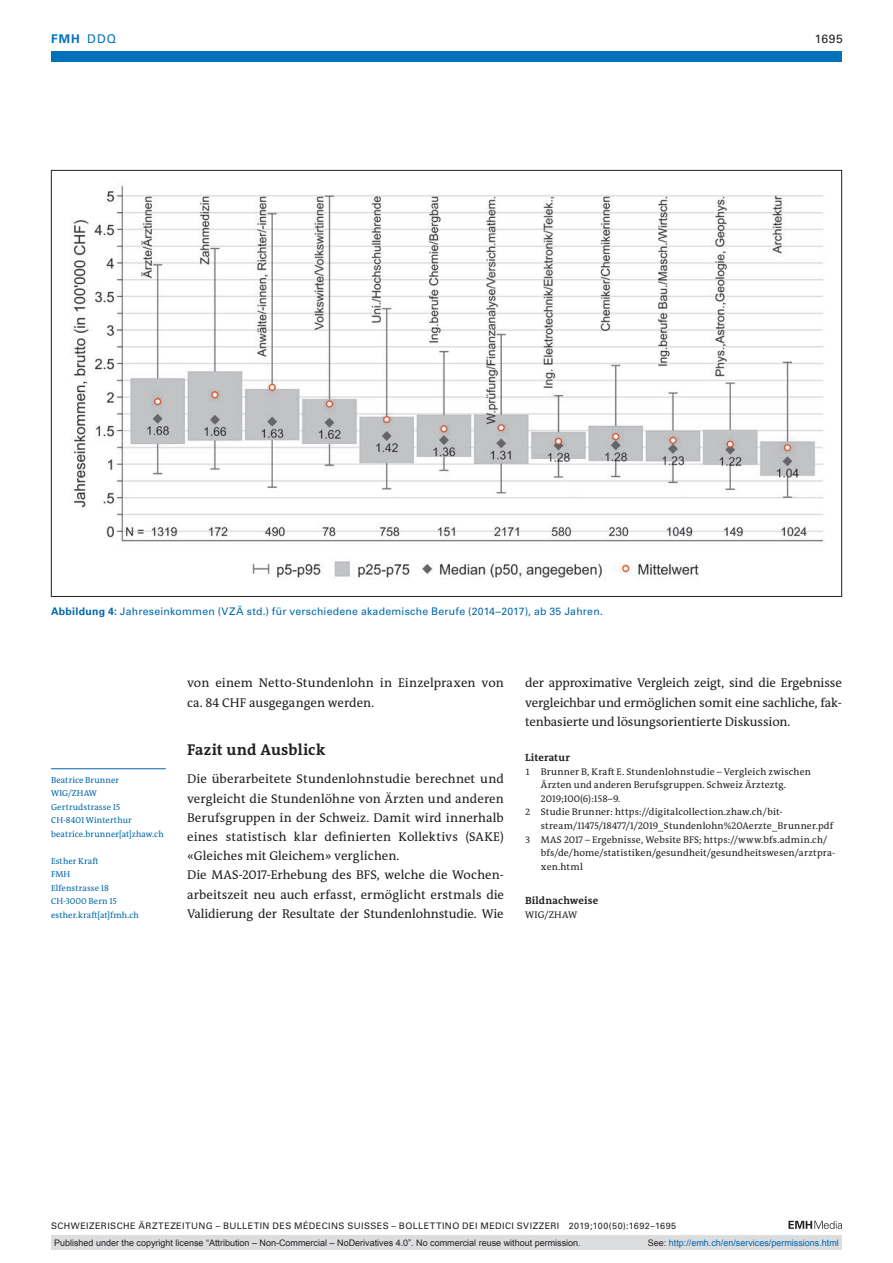
<style>
.page{position:relative;width:893px;height:1263px;background:#fff}
.page>*{position:absolute;margin:0;border:0;box-sizing:border-box;transform-origin:0 0}
.t1{font:700 15.75px "The Antiqua B W7";letter-spacing:.005em;color:#231f20}
.t2{font:12.75px/19.2px "The Antiqua B W5 Plain";color:#231f20}
.t3{font:700 12px "Univers LT Std";color:#0072bc}
.t4{font:12px "Univers LT Std";color:#231f20}
.t5{font:10.5px "Univers LT Std";letter-spacing:.02em;color:#0067aa}
.t6{font:700 10.5px "The Antiqua B W7";letter-spacing:.015em;color:#231f20}
.t7{font:9.75px "The Antiqua B W5 Plain";letter-spacing:.015em;color:#231f20}
.t8{font:9px "Arial";color:#231f20}
.t9{font:9px "Univers LT Std";letter-spacing:.05em;color:#231f20}
.t10{font:9px "Arial";color:#0166b3}
.t11{font:8.7px/13.5px "The Antiqua B W5 Plain";letter-spacing:.01em;color:#0067aa}
.s1{font-weight:400}
.s2{font-weight:700}
.s3{font-size:9.3px}
.s4{color:#231f20}
</style>
<div class="page">
<svg style="left:788px;top:1221px;width:54px;height:8px"></svg>
<div style="left:51px;top:51px;width:791px;height:11px;background:#0072bc"></div>
<img style="left:71px;top:186px;width:753px;height:393px">
<hr style="left:51px;top:768px;width:115px;height:1px;background:#0067aa">
<div style="left:51px;top:1235px;width:791px;height:15px;background:#dcdddf"></div>
<p class="t3" style="left:51px;top:31px;width:67px">FMH <span class="s1">DDQ</span></p>
<p class="t4" style="left:815px;top:31px;width:30px">1695</p>
<p class="t5" style="left:51px;top:605px;width:553px"><span class="s2">Abbildung 4:</span> Jahreseinkommen (VZÄ std.) für verschiedene akademische Berufe (2014–2017), ab 35 Jahren.</p>
<p class="t11" style="left:51px;top:773px;width:114px">Beatrice Brunner<br>WIG/ZHAW<br>Gertrudstrasse 15<br>CH-8401 Winterthur beatrice.brunner[at]zhaw.ch</p>
<p class="t11" style="left:51px;top:854px;width:89px">Esther Kraft<br>FMH<br>Elfenstrasse 18<br>CH-3000 Bern 15 esther.kraft[at]fmh.ch</p>
<p class="t2" style="left:187px;top:674px;width:318px">von einem Netto-Stundenlohn in Einzelpraxen von ca. 84 CHF ausgegangen werden.</p>
<p class="t1" style="left:187px;top:739px;width:140px">Fazit und Ausblick</p>
<p class="t2" style="left:187px;top:770px;width:318px">Die überarbeitete Stundenlohnstudie berechnet und vergleicht die Stundenlöhne von Ärzten und anderen Berufsgruppen in der Schweiz. Damit wird innerhalb eines statistisch klar definierten Kollektivs (SAKE) «Gleiches mit Gleichem» verglichen.<br>Die MAS-2017-Erhebung des BFS, welche die Wochen&shy;arbeitszeit neu auch erfasst, ermöglicht erstmals die Validierung der Resultate der Stundenlohnstudie. Wie</p>
<p class="t2" style="left:525px;top:674px;width:318px;text-align:justify">der approximative Vergleich zeigt, sind die Ergebnisse vergleichbar und ermöglichen somit eine sachliche, fak&shy;tenbasierte und lösungsorientierte Diskussion.</p>
<p class="t6" style="left:525px;top:751px;width:46px">Literatur</p>
<p class="t7" style="left:525px;top:765px;width:287px"><span class="s3">1</span> Brunner B, Kraft E. Stundenlohnstudie – Vergleich zwischen</p>
<p class="t7" style="left:541px;top:779px;width:247px">Ärzten und anderen Berufsgruppen. Schweiz Ärzteztg.</p>
<p class="t7" style="left:541px;top:792px;width:81px">2019;100(6):158–9.</p>
<p class="t7" style="left:525px;top:806px;width:259px"><span class="s3">2</span> Studie Brunner: https://digitalcollection.zhaw.ch/bit-</p>
<p class="t7" style="left:541px;top:819px;width:294px">stream/11475/18477/1/2019_Stundenlohn%20Aerzte_Brunner.pdf</p>
<p class="t7" style="left:525px;top:833px;width:304px"><span class="s3">3</span> MAS 2017 – Ergebnisse, Website BFS; https://www.bfs.admin.ch/</p>
<p class="t7" style="left:541px;top:846px;width:296px">bfs/de/home/statistiken/gesundheit/gesundheitswesen/arztpra-</p>
<p class="t7" style="left:541px;top:860px;width:43px">xen.html</p>
<p class="t6" style="left:525px;top:894px;width:75px">Bildnachweise</p>
<p class="t7" style="left:525px;top:908px;width:54px">WIG/ZHAW</p>
<p class="t9" style="left:51px;top:1220px;width:627px">SCHWEIZERISCHE ÄRZTEZEITUNG – BULLETIN DES MÉDECINS SUISSES – BOLLETTINO DEI MEDICI SVIZZERI 2019;100(50):1692–1695</p>
<p class="t8" style="left:54px;top:1237px;width:528px">Published under the copyright license “Attribution – Non-Commercial – NoDerivatives 4.0”. No commercial reuse without permission.</p>
<p class="t10" style="left:648px;top:1237px;width:193px"><span class="s4">See:</span> http://emh.ch/en/services/permissions.html</p>
</div>
